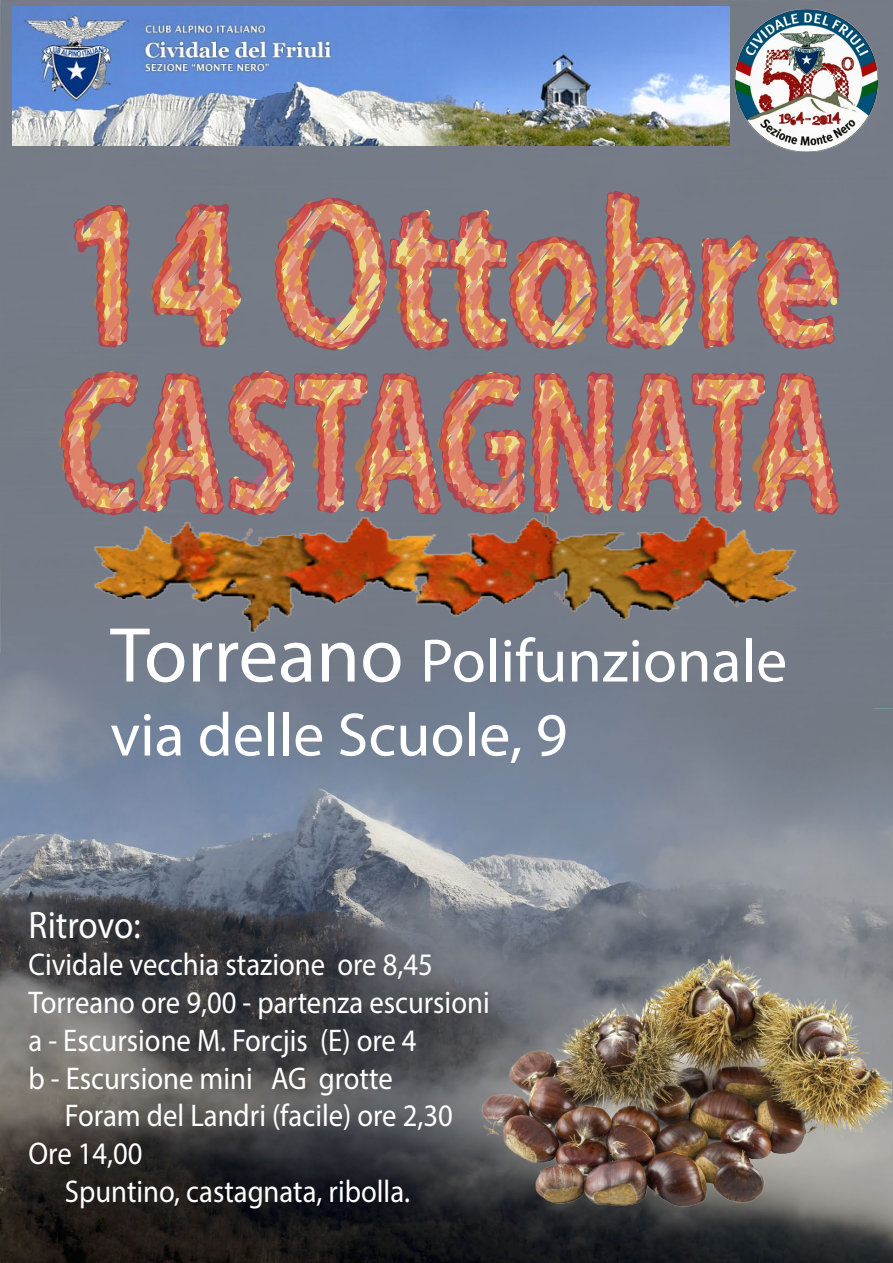
<style>
.page{position:relative;width:893px;height:1263px;background:#fff}
.page>*{position:absolute;margin:0;border:0;box-sizing:border-box;transform-origin:0 0}
.t1{font:61.65px/73.9px "Myriad Pro";color:#fff}
.t2{font:38.4px "Myriad Pro";letter-spacing:-.005em;color:#fff;scale:.91 1}
.t3{font:31.5px/37.8px "Myriad Pro";color:#fff;scale:.91 1}
.s1{font-size:78.45px}
</style>
<div class="page">
<img style="left:0;top:0;width:893px;height:1263px">
<img style="left:736px;top:3px;width:142px;height:149px">
<img style="left:12px;top:7px;width:717px;height:138px">
<svg style="left:55px;top:188px;width:789px;height:339px;background:#a37a72"></svg>
<img style="left:474px;top:946px;width:417px;height:277px">
<img style="left:93px;top:485px;width:705px;height:156px">
<h1 class="t1" style="left:110px;top:623px;width:678px"><span class="s1">Torreano</span> Polifunzionale via delle Scuole, 9</h1>
<p class="t2" style="left:28px;top:901px;width:125px">Ritrovo:</p>
<p class="t3" style="left:28px;top:945px;width:508px">Cividale vecchia stazione ore 8,45<br>Torreano ore 9,00 - partenza escursioni a - Escursione M. Forcjis (E) ore 4<br>b - Escursione mini AG grotte</p>
<p class="t3" style="left:28px;top:1096px;width:468px;text-indent:36px">Foram del Landri (facile) ore 2,30<br>Ore 14,00</p>
<p class="t3" style="left:65px;top:1172px;width:381px">Spuntino, castagnata, ribolla.</p>
</div>
